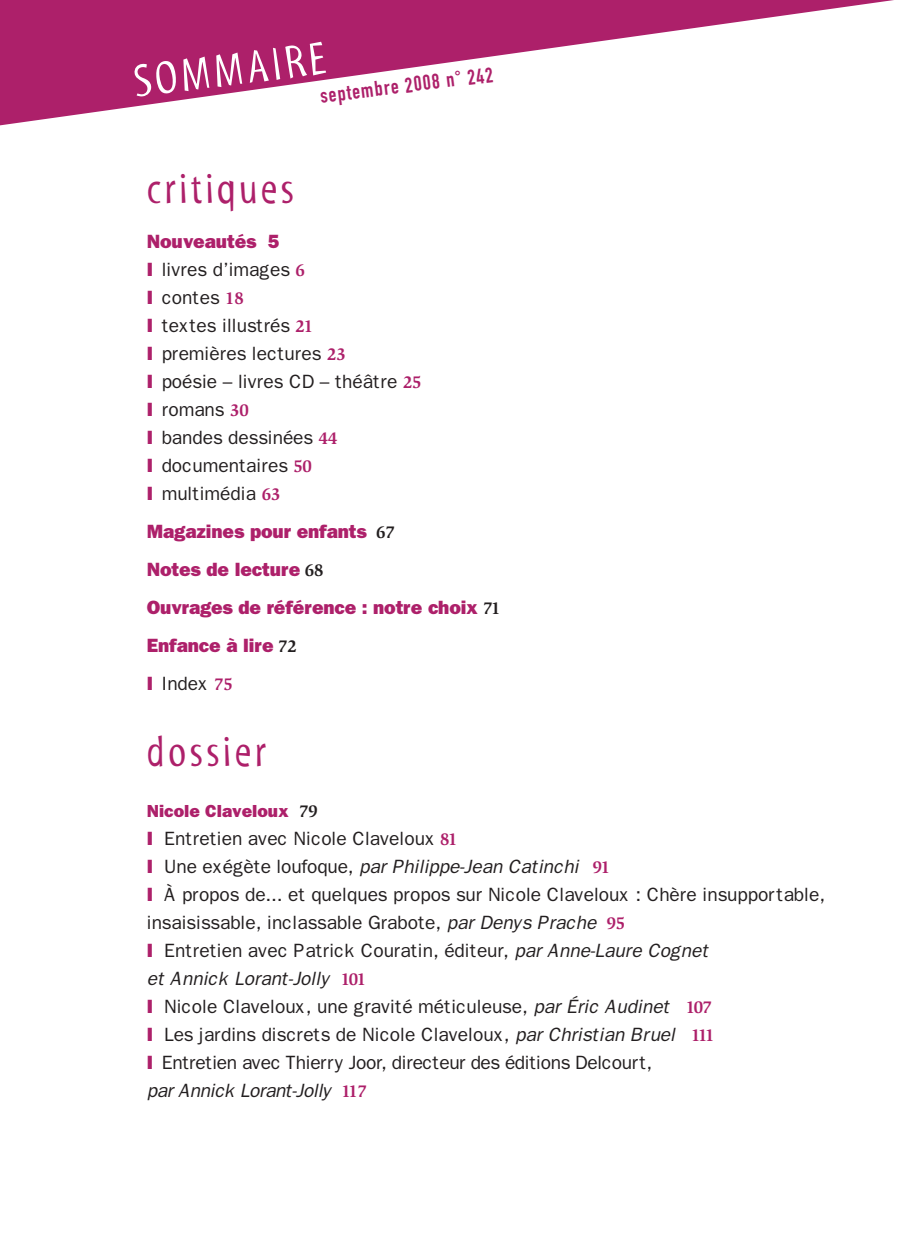
<style>
.page{position:relative;width:914px;height:1237px;background:#fff}
.page>*{position:absolute;margin:0;border:0;box-sizing:border-box;transform-origin:0 0}
.t1{font:46.9px "Myriad Tilt";color:#fff}
.t2{font:43.75px "Myriad Tilt";letter-spacing:.08em;color:#ad206a}
.t3{font:21px "DIN Engschrift";color:#ad206a}
.t4{font:19.25px/28px "Franklin Gothic";letter-spacing:-.005em;color:#231f20}
.t5{font:800 19.25px/38px "Franklin Gothic";letter-spacing:-.005em;color:#ad206a}
.t6{font:800 17.5px "Franklin Gothic";color:#ad206a}
.s1{font-weight:800;color:#ad206a}
.s2{font-family:"Slimbach";font-weight:700;font-size:17.5px;color:#ad206a}
.s3{font-family:"Slimbach";font-weight:700;font-size:17.5px;color:#231f20}
.s4{font-weight:400;color:#231f20}
.s5{font-family:"Slimbach";font-weight:700;font-size:17.5px}
.s6{font-family:"Slimbach";font-weight:700;color:#231f20}
.s7{font-style:italic}
</style>
<div class="page">
<svg style="left:0;top:0;width:894px;height:126px"></svg>
<h1 class="t1" style="left:132px;top:64px;width:194px;rotate:-7deg">SOMMAIRE</h1>
<p class="t3" style="left:319px;top:88px;width:176px;rotate:-7deg">septembre 2008 n° 242</p>
<h2 class="t2" style="left:147px;top:172px;width:149px">critiques</h2>
<p class="t4" style="left:147px;top:229px;width:276px"><span class="s1">Nouveautés 5<br>I</span> livres d’images <span class="s2">6<br></span><span class="s1">I</span> contes <span class="s2">18<br></span><span class="s1">I</span> textes illustrés <span class="s2">21<br></span><span class="s1">I</span> premières lectures <span class="s2">23<br></span><span class="s1">I</span> poésie – livres CD – théâtre <span class="s2">25<br></span><span class="s1">I</span> romans <span class="s2">30<br></span><span class="s1">I</span> bandes dessinées <span class="s2">44<br></span><span class="s1">I</span> documentaires <span class="s2">50<br></span><span class="s1">I</span> multimédia <span class="s2">63</span></p>
<p class="t5" style="left:147px;top:514px;width:355px">Magazines pour enfants <span class="s3">67<br></span>Notes de lecture <span class="s3">68<br></span>Ouvrages de référence : notre choix <span class="s3">71<br></span>Enfance à lire <span class="s3">72<br></span>I <span class="s4">Index</span> <span class="s5">75</span></p>
<h2 class="t2" style="left:147px;top:734px;width:120px">dossier</h2>
<p class="t6" style="left:147px;top:804px;width:172px">Nicole Claveloux <span class="s6">79</span></p>
<p class="t4" style="left:147px;top:825px;width:680px"><span class="s1">I</span> Entretien avec Nicole Claveloux <span class="s2">81<br></span><span class="s1">I</span> U n e ex ég èt e l o u fo q u e , <span class="s7">par Philippe-Jean Catinchi</span> <span class="s2">91<br></span><span class="s1">I</span> À propos de... et quelques propos sur Nicole Claveloux : Chère insupportable, insaisissable, inclassable Grabote, <span class="s7">par Denys Prache</span> <span class="s2">95<br></span><span class="s1">I</span> Entretien avec Patrick Couratin, éditeur, <span class="s7">par Anne-Laure Cognet<br>et Annick Lorant-Jolly</span> <span class="s2">101<br></span><span class="s1">I</span> Nicole Claveloux, une gravité méticuleuse, <span class="s7">par Éric Audinet</span> <span class="s2">107<br></span><span class="s1">I</span> Les jardins discrets de Nicole Claveloux, <span class="s7">par Christian Bruel</span> <span class="s2">111<br></span><span class="s1">I</span> Entretien avec Thierry Joor, directeur des éditions Delcourt,<br><span class="s7">par Annick Lorant-Jolly</span> <span class="s2">11 7</span></p>
</div>
